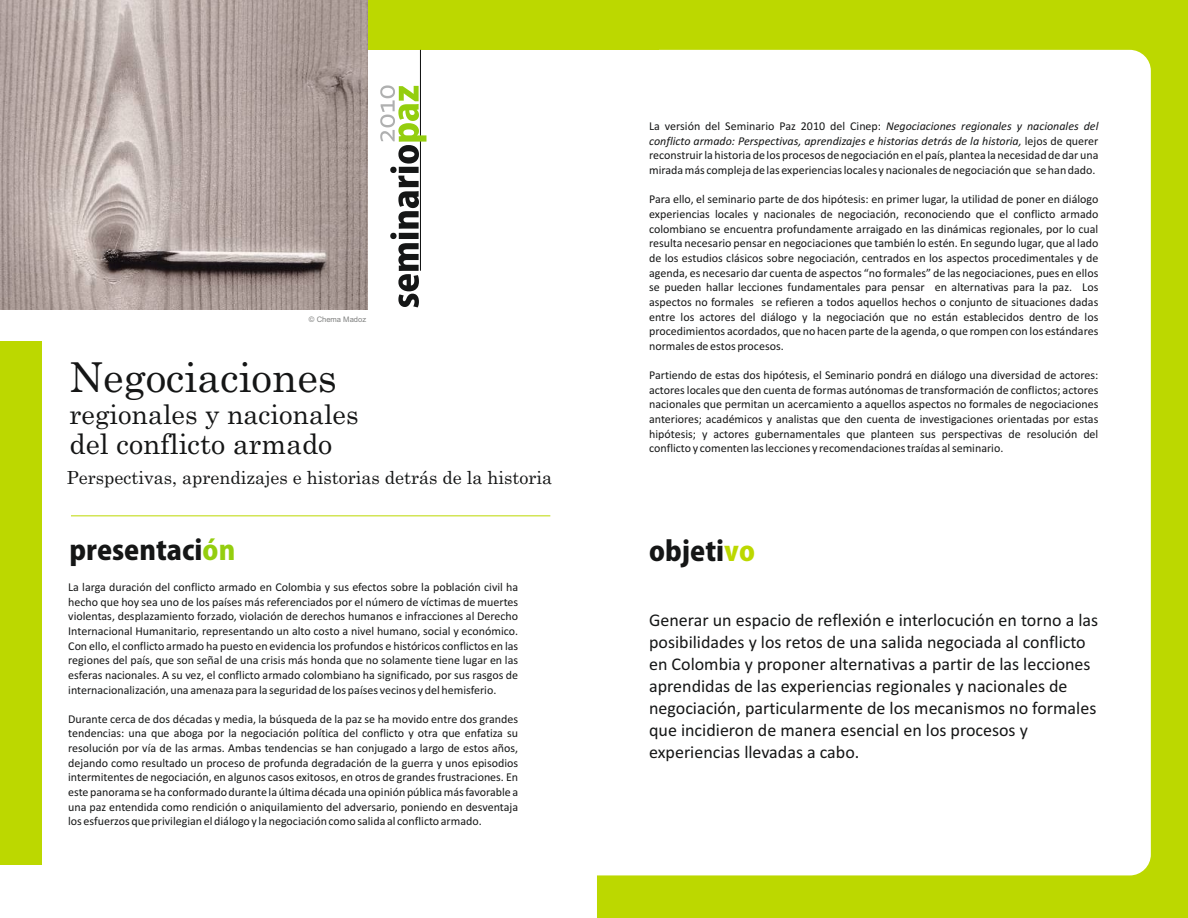
<style>
.page{position:relative;width:1188px;height:918px;background:#fff}
.page>*{position:absolute;margin:0;border:0;box-sizing:border-box;transform-origin:0 0}
.t1{font:41.1px "Century Schoolbook";color:#151616}
.t2{font:28.2px "Century Schoolbook";color:#151616}
.t3{font:27px "Century Schoolbook";color:#151616}
.t4{font:800 27px "Koz Go Pro";color:#151616}
.t5{font:18px/21.9px "Calibri";color:#151616}
.t6{font:18px "Century Schoolbook";color:#151616}
.t7{font:12px/14.7px "Calibri";color:#151616;text-align:justify}
.t8{font:7.65px "Arial";color:#818281}
.s1{color:#94ce0e}
.s2{font-style:italic}
.s3{color:#bcd800}
</style>
<div class="page">
<div style="left:597px;top:0;width:591px;height:918px;background:#bcd800"></div>
<div style="left:562px;top:50px;width:589px;height:825px;background:#fff;border-radius:21px"></div>
<div style="left:0;top:0;width:659px;height:50px;background:#bcd800"></div>
<hr style="left:420px;top:50px;width:1px;height:221px;background:#151616">
<svg style="left:380px;top:85px;width:46px;height:222px"></svg>
<img style="left:1px;top:0;width:366px;height:309px">
<hr style="left:71px;top:515px;width:479px;height:1px;background:#bcd800">
<div style="left:0;top:341px;width:42px;height:523px;background:#bcd800"></div>
<p class="t8" style="left:309px;top:316px;width:59px">© Chema Madoz</p>
<h1 class="t1" style="left:70px;top:362px;width:269px">Negociaciones</h1>
<h3 class="t3" style="left:70px;top:404px;width:291px">regionales y nacionales</h3>
<h2 class="t2" style="left:70px;top:434px;width:264px">del conflicto armado</h2>
<h3 class="t6" style="left:67px;top:471px;width:487px">Perspectivas, aprendizajes e historias detrás de la historia</h3>
<h3 class="t4" style="left:70px;top:536px;width:167px">presentaci<span class="s1">ón</span></h3>
<p class="t7" style="left:68px;top:581px;width:451px">La larga duración del conflicto armado en Colombia y sus efectos sobre la población civil ha hecho que hoy sea uno de los países más referenciados por el número de víctimas de muertes violentas, desplazamiento forzado, violación de derechos humanos e infracciones al Derecho Internacional Humanitario, representando un alto costo a nivel humano, social y económico.<br>Con ello, el conflicto armado ha puesto en evidencia los profundos e históricos conflictos en las regiones del país, que son señal de una crisis más honda que no solamente tiene lugar en las esferas nacionales. A su vez, el conflicto armado colombiano ha significado, por sus rasgos de internacionalización, una amenaza para la seguridad de los países vecinos y del hemisferio.</p>
<p class="t7" style="left:68px;top:712px;width:451px">Durante cerca de dos décadas y media, la búsqueda de la paz se ha movido entre dos grandes tendencias: una que aboga por la negociación política del conflicto y otra que enfatiza su resolución por vía de las armas. Ambas tendencias se han conjugado a largo de estos años, dejando como resultado un proceso de profunda degradación de la guerra y unos episodios intermitentes de negociación, en algunos casos exitosos, en otros de grandes frustraciones. En este panorama se ha conformado durante la última década una opinión pública más favorable a una paz entendida como rendición o aniquilamiento del adversario, poniendo en desventaja los esfuerzos que privilegian el diálogo y la negociación como salida al conflicto armado.</p>
<p class="t7" style="left:649px;top:120px;width:451px">La versión del Seminario Paz 2010 del Cinep: <span class="s2">Negociaciones regionales y nacionales del conflicto armado: Perspectivas, aprendizajes e historias detrás de la historia,</span> lejos de querer reconstruir la historia de los procesos de negociación en el país, plantea la necesidad de dar una mirada más compleja de las experiencias locales y nacionales de negociación que se han dado.</p>
<p class="t7" style="left:649px;top:193px;width:451px">Para ello, el seminario parte de dos hipótesis: en primer lugar, la utilidad de poner en diálogo experiencias locales y nacionales de negociación, reconociendo que el conflicto armado colombiano se encuentra profundamente arraigado en las dinámicas regionales, por lo cual resulta necesario pensar en negociaciones que también lo estén. En segundo lugar, que al lado de los estudios clásicos sobre negociación, centrados en los aspectos procedimentales y de agenda, es necesario dar cuenta de aspectos “no formales” de las negociaciones, pues en ellos se pueden hallar lecciones fundamentales para pensar en alternativas para la paz. Los aspectos no formales se refieren a todos aquellos hechos o conjunto de situaciones dadas entre los actores del diálogo y la negociación que no están establecidos dentro de los procedimientos acordados, que no hacen parte de la agenda, o que rompen con los estándares normales de estos procesos.</p>
<p class="t7" style="left:649px;top:369px;width:451px">Partiendo de estas dos hipótesis, el Seminario pondrá en diálogo una diversidad de actores: actores locales que den cuenta de formas autónomas de transformación de conflictos; actores nacionales que permitan un acercamiento a aquellos aspectos no formales de negociaciones anteriores; académicos y analistas que den cuenta de investigaciones orientadas por estas hipótesis; y actores gubernamentales que planteen sus perspectivas de resolución del conflicto y comenten las lecciones y recomendaciones traídas al seminario.</p>
<h3 class="t4" style="left:649px;top:537px;width:108px">objeti<span class="s3">vo</span></h3>
<p class="t5" style="left:649px;top:611px;width:451px">Generar un espacio de reflexión e interlocución en torno a las posibilidades y los retos de una salida negociada al conflicto en Colombia y proponer alternativas a partir de las lecciones aprendidas de las experiencias regionales y nacionales de negociación, particularmente de los mecanismos no formales que incidieron de manera esencial en los procesos y experiencias llevadas a cabo.</p>
</div>
